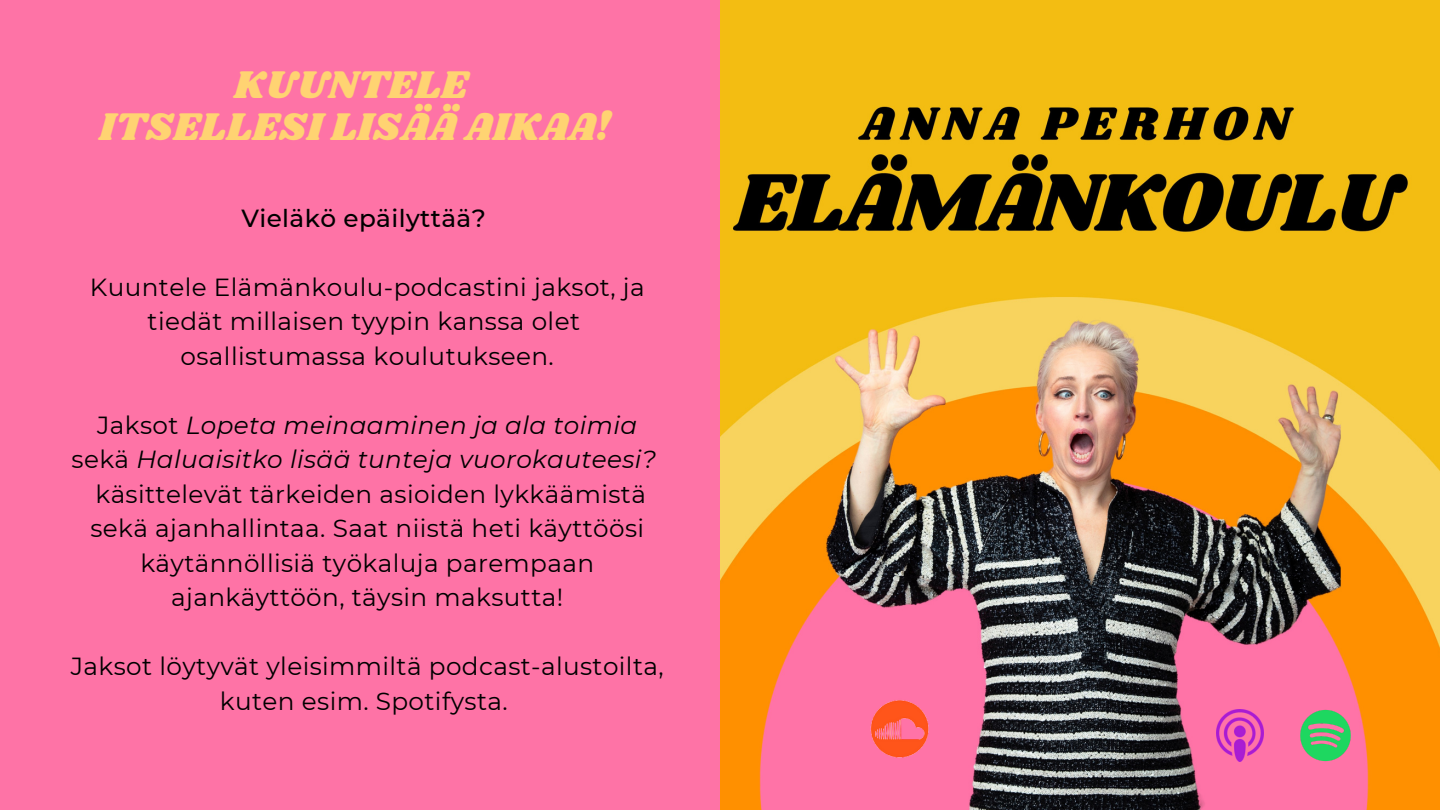
<style>
.page{position:relative;width:1440px;height:810px;background:#fe73a6}
.page>*{position:absolute;margin:0;border:0;box-sizing:border-box;transform-origin:0 0}
.t1{font:40px/42px "Shrikhand";color:#ffd372;text-align:center}
.t2{font:24.7px/34.5px "Montserrat";letter-spacing:.015em;color:#000;text-align:center}
.t3{font:500 24.7px "Montserrat";letter-spacing:.015em;color:#000}
.s1{font-style:italic}
</style>
<div class="page">
<img style="left:720px;top:0;width:720px;height:810px">
<img style="left:1280px;top:709px;width:91px;height:52px">
<img style="left:1217px;top:709px;width:46px;height:52px">
<img style="left:849px;top:697px;width:102px;height:64px">
<h1 class="t1" style="left:99px;top:66px;width:513px">KUUNTELE<br>ITSELLESI LISÄÄ AIKAA!</h1>
<p class="t3" style="left:241px;top:203px;width:246px">Vieläkö epäilyttää?</p>
<p class="t2" style="left:90px;top:270px;width:556px">Kuuntele Elämänkoulu-podcastini jaksot, ja tiedät millaisen tyypin kanssa olet osallistumassa koulutukseen.</p>
<p class="t2" style="left:72px;top:408px;width:586px">Jaksot <span class="s1">Lopeta meinaaminen ja ala toimia </span>sekä <span class="s1">Haluaisitko lisää tunteja vuorokauteesi? </span>käsittelevät tärkeiden asioiden lykkäämistä sekä ajanhallintaa. Saat niistä heti käyttöösi käytännöllisiä työkaluja parempaan ajankäyttöön, täysin maksutta!</p>
<p class="t2" style="left:71px;top:649px;width:594px">Jaksot löytyvät yleisimmiltä podcast-alustoilta, kuten esim. Spotifysta.</p>
</div>
